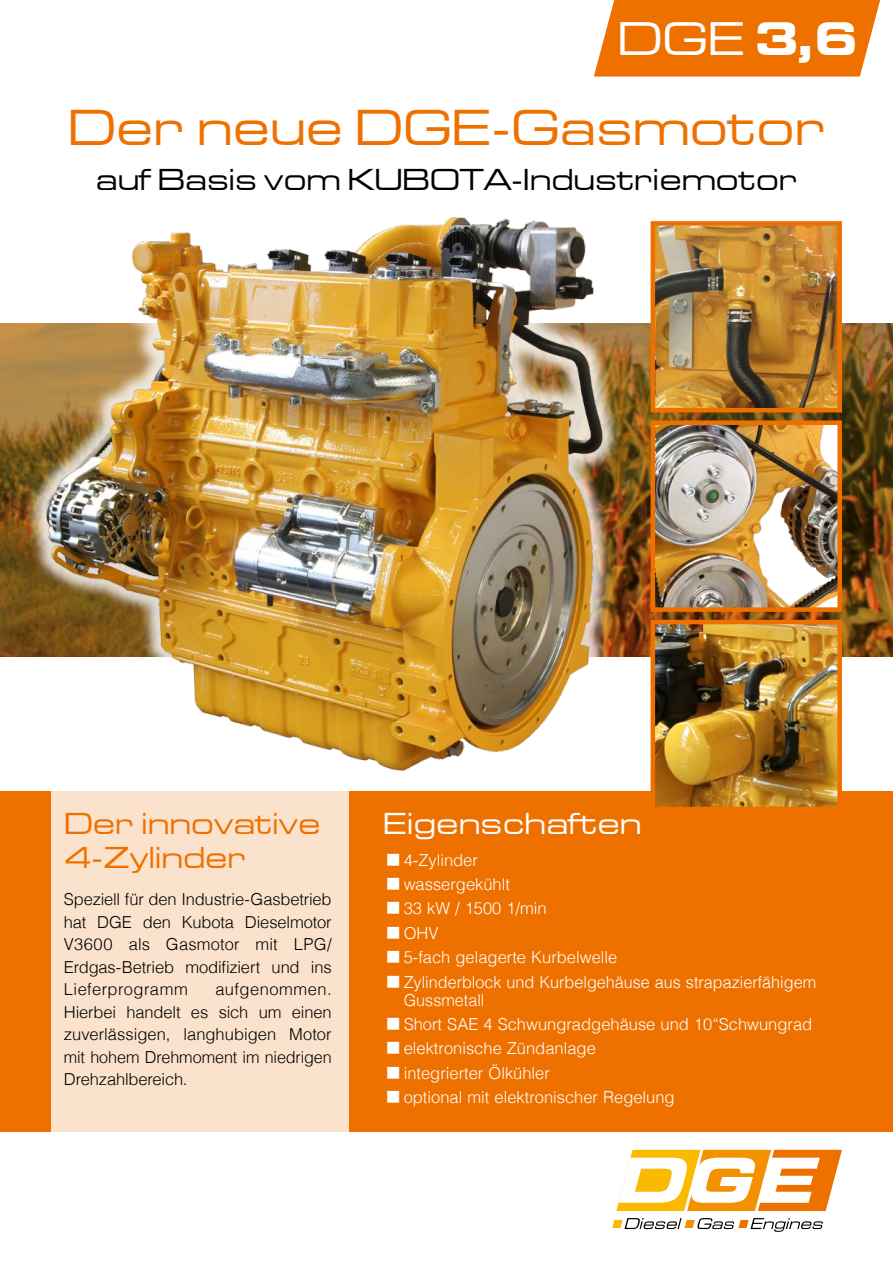
<style>
.page{position:relative;width:893px;height:1263px;background:#fff}
.page>*{position:absolute;margin:0;border:0;box-sizing:border-box;transform-origin:0 0}
.t1{font:45px "Thekla Extended";color:#ee7100}
.t2{font:42px "Thekla Extended";color:#fff}
.t3{font:27px "Thekla Extended";color:#000}
.t4{font:27px/34.5px "Thekla Extended";color:#ee7100}
.t5{font:27px "Thekla Extended";letter-spacing:.01em;color:#fff}
.t6{font:300 16.5px/24.5px "Helvetica";color:#fff}
.t7{font:300 16.5px/22.5px "Helvetica";letter-spacing:-.01em;color:#000;text-align:justify}
.s1{font-family:"Thekla Bold Extended"}
</style>
<div class="page">
<img style="left:0;top:323px;width:893px;height:334px">
<div style="left:0;top:791px;width:893px;height:340px;background:#ee7100"></div>
<img style="left:656px;top:226px;width:181px;height:181px">
<div style="left:651px;top:221px;width:191px;height:191px;border:4px solid #ee7100"></div>
<img style="left:656px;top:425px;width:181px;height:182px">
<div style="left:651px;top:420px;width:191px;height:192px;border:4px solid #ee7100"></div>
<img style="left:656px;top:625px;width:181px;height:181px">
<div style="left:651px;top:620px;width:191px;height:191px;border:4px solid #ee7100"></div>
<div style="left:51px;top:791px;width:298px;height:341px;background:#fbe2cc"></div>
<svg style="left:616px;top:1150px;width:226px;height:61px"></svg>
<svg style="left:612px;top:1218px;width:211px;height:14px"></svg>
<img style="left:21px;top:217px;width:603px;height:554px">
<svg style="left:594px;top:0;width:286px;height:77px;background:#ef7b13"></svg>
<h2 class="t2" style="left:617px;top:7px;width:240px">DGE <span class="s1">3,6</span></h2>
<h1 class="t1" style="left:67px;top:94px;width:759px">Der neue DGE-Gasmotor</h1>
<h3 class="t3" style="left:96px;top:159px;width:703px">auf Basis vom KUBOTA-Industriemotor</h3>
<h3 class="t4" style="left:64px;top:806px;width:258px">Der innovative<br>4-Zylinder</h3>
<p class="t7" style="left:64px;top:887px;width:269px">Speziell für den Industrie-Gasbetrieb hat DGE den Kubota Dieselmotor V3600 als Gasmotor mit LPG/ Erdgas-Betrieb modifiziert und ins Lieferprogramm</p>
<p class="t7" style="left:64px;top:977px;width:269px;text-indent:152px">aufgenommen.<br>Hierbei handelt es sich um einen zuverlässigen, langhubigen Motor mit hohem Drehmoment im niedrigen Drehzahlbereich.</p>
<h3 class="t5" style="left:383px;top:803px;width:260px">Eigenschaften</h3>
<p class="t6" style="left:404px;top:846px;width:414px">4-Zylinder<br>wassergekühlt<br>33 kW / 1500 1/min<br>OHV<br>5-fach gelagerte Kurbelwelle<br>Zylinderblock und Kurbelgehäuse aus strapazierfähigem</p>
<p class="t6" style="left:404px;top:986px;width:410px">Gussmetall<br>Short SAE 4 Schwungradgehäuse und 10“Schwungrad elektronische Zündanlage<br>integrierter Ölkühler<br>optional mit elektronischer Regelung</p>
</div>
